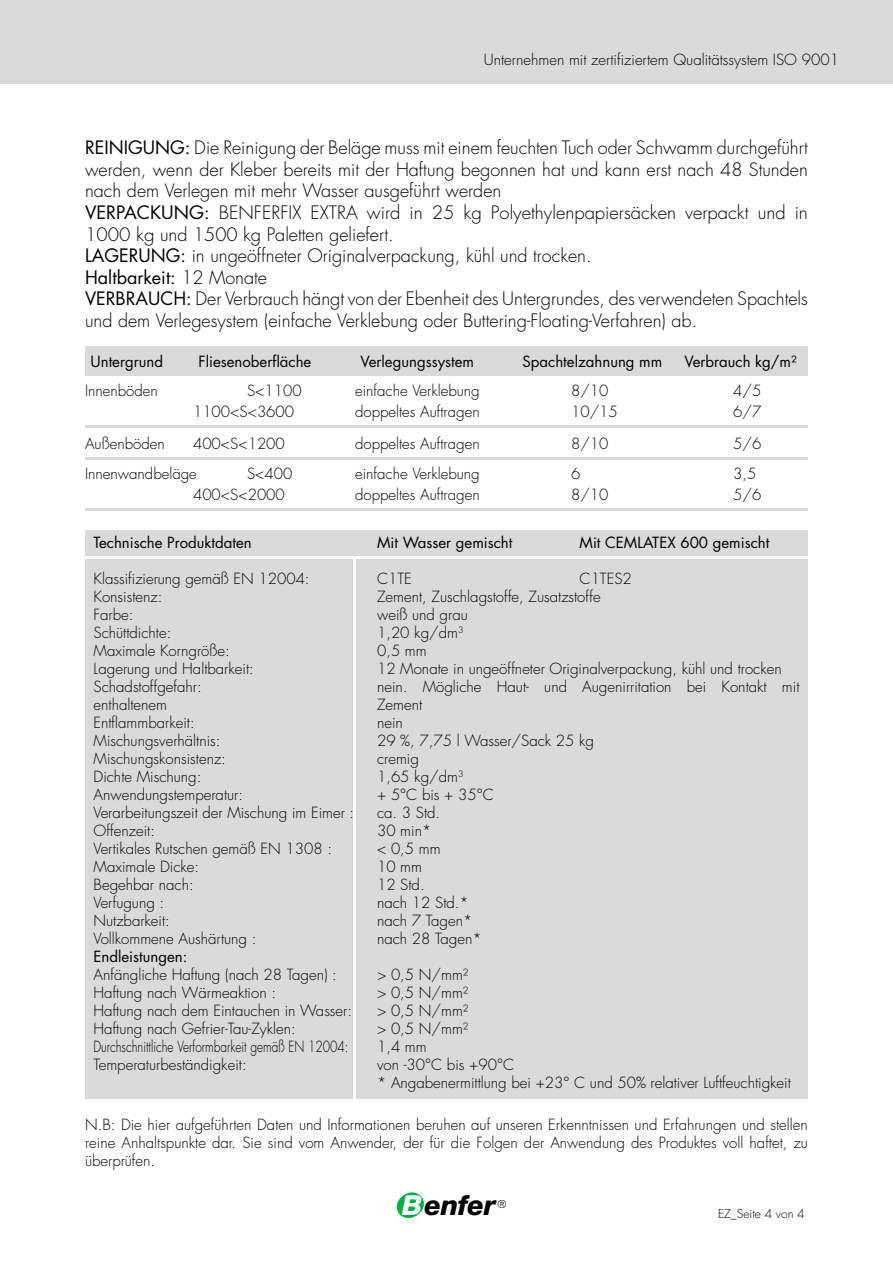
<style>
.page{position:relative;width:893px;height:1263px;background:#fff}
.page>*{position:absolute;margin:0;border:0;box-sizing:border-box;transform-origin:0 0}
.t1{font:italic 800 27.6px "Helvetica Neue";letter-spacing:-.02em;color:#000}
.t2{font:300 18px/21.6px "Futura";color:#000}
.t3{font:300 15px/18px "Futura";color:#000}
.t4{font:15px "Futura CE";color:#000}
.t5{font:300 15px "Futura";color:#000;scale:.79 1}
.t6{font:15px "Futura";color:#000}
.t7{font:300 12px "Futura";color:#000}
.t8{font:300 10.5px "Futura";color:#000}
.s1{font-family:"Futura CE";font-weight:400}
.s2{font-weight:400}
.s3{font-style:inherit}
.s4{color:#fff}
</style>
<div class="page">
<svg style="left:396px;top:1192px;width:28px;height:26px"></svg>
<div style="left:0;top:0;width:893px;height:84px;background:#dadada"></div>
<div style="left:85px;top:346px;width:723px;height:30px;background:#dadada"></div>
<hr style="left:85px;top:425px;width:723px;height:3px;background:#dadada">
<hr style="left:85px;top:508px;width:723px;height:3px;background:#dadada">
<hr style="left:85px;top:458px;width:723px;height:2px;background:#dadada">
<div style="left:85px;top:560px;width:267px;height:539px;background:#dadada"></div>
<div style="left:85px;top:530px;width:723px;height:25px;background:#dadada"></div>
<div style="left:356px;top:560px;width:452px;height:539px;background:#dadada"></div>
<p class="t3" style="left:484px;top:51px;width:357px">Unternehmen mit zertifiziertem Qualitätssystem ISO 9001</p>
<p class="t2" style="left:85px;top:137px;width:724px"><span class="s1">REINIGUNG:</span> Die Reinigung der Beläge muss mit einem feuchten Tuch oder Schwamm durchgeführt werden, wenn der Kleber bereits mit der Haftung begonnen hat und kann erst nach 48 Stunden nach dem Verlegen mit mehr Wasser ausgeführt werden<br><span class="s2">VERPACKUNG:</span> BENFERFIX EXTRA wird in 25 kg Polyethylenpapiersäcken verpackt und in 1000 kg und 1500 kg Paletten geliefert.<br><span class="s2">LAGERUNG:</span> in ungeöffneter Originalverpackung, kühl und trocken.<br><span class="s2">Haltbarkeit:</span> 12 Monate<br><span class="s2">VERBRAUCH:</span> Der Verbrauch hängt von der Ebenheit des Untergrundes, des verwendeten Spachtels und dem Verlegesystem (einfache Verklebung oder Buttering-Floating-Verfahren) ab.</p>
<p class="t4" style="left:90px;top:352px;width:74px">Untergrund</p>
<p class="t4" style="left:198px;top:352px;width:114px">Fliesenoberfläche</p>
<p class="t4" style="left:360px;top:352px;width:115px">Verlegungssystem</p>
<p class="t4" style="left:522px;top:352px;width:141px">Spachtelzahnung mm</p>
<p class="t4" style="left:684px;top:352px;width:114px">Verbrauch kg/m²</p>
<p class="t3" style="left:85px;top:382px;width:74px">Innenböden</p>
<p class="t3" style="left:247px;top:382px;width:56px">S<span class="s3">&lt;</span>1100</p>
<p class="t3" style="left:355px;top:382px;width:126px">einfache Verklebung</p>
<p class="t3" style="left:571px;top:382px;width:39px">8/10</p>
<p class="t3" style="left:733px;top:382px;width:30px">4/5</p>
<p class="t3" style="left:193px;top:403px;width:103px">1100<span class="s3">&lt;</span>S<span class="s3">&lt;</span>3600</p>
<p class="t3" style="left:355px;top:403px;width:126px">doppeltes Auftragen</p>
<p class="t3" style="left:571px;top:403px;width:48px">10/15</p>
<p class="t3" style="left:733px;top:403px;width:30px">6/7</p>
<p class="t3" style="left:85px;top:435px;width:81px">Außenböden</p>
<p class="t3" style="left:193px;top:435px;width:93px">400<span class="s3">&lt;</span>S<span class="s3">&lt;</span>1200</p>
<p class="t3" style="left:355px;top:435px;width:126px">doppeltes Auftragen</p>
<p class="t3" style="left:571px;top:435px;width:39px">8/10</p>
<p class="t3" style="left:733px;top:435px;width:30px">5/6</p>
<p class="t3" style="left:85px;top:465px;width:113px">Innenwandbeläge</p>
<p class="t3" style="left:247px;top:465px;width:47px">S<span class="s3">&lt;</span>400</p>
<p class="t3" style="left:355px;top:465px;width:126px">einfache Verklebung</p>
<p class="t3" style="left:571px;top:465px;width:11px">6</p>
<p class="t3" style="left:733px;top:465px;width:25px">3,5</p>
<p class="t3" style="left:193px;top:486px;width:93px">400<span class="s3">&lt;</span>S<span class="s3">&lt;</span>2000</p>
<p class="t3" style="left:355px;top:486px;width:126px">doppeltes Auftragen</p>
<p class="t3" style="left:571px;top:486px;width:39px">8/10</p>
<p class="t3" style="left:733px;top:486px;width:30px">5/6</p>
<p class="t4" style="left:94px;top:533px;width:160px">Technische Produktdaten</p>
<p class="t4" style="left:377px;top:533px;width:137px">Mit Wasser gemischt</p>
<p class="t4" style="left:580px;top:533px;width:191px">Mit CEMLATEX 600 gemischt</p>
<p class="t3" style="left:94px;top:570px;width:218px">Klassifizierung gemäß EN 12004:</p>
<p class="t3" style="left:377px;top:570px;width:36px">C1TE</p>
<p class="t3" style="left:580px;top:570px;width:54px">C1TES2</p>
<p class="t3" style="left:94px;top:588px;width:70px">Konsistenz:</p>
<p class="t3" style="left:377px;top:588px;width:225px">Zement, Zuschlagstoffe, Zusatzstoffe</p>
<p class="t3" style="left:94px;top:606px;width:41px">Farbe:</p>
<p class="t3" style="left:377px;top:606px;width:92px">weiß und grau</p>
<p class="t3" style="left:94px;top:624px;width:79px">Schüttdichte:</p>
<p class="t3" style="left:377px;top:624px;width:88px">1,20 kg/dm<sup>3</sup></p>
<p class="t3" style="left:94px;top:642px;width:138px">Maximale Korngröße:</p>
<p class="t3" style="left:377px;top:642px;width:51px">0,5 mm</p>
<p class="t3" style="left:94px;top:660px;width:162px">Lagerung und Haltbarkeit:</p>
<p class="t3" style="left:377px;top:660px;width:406px">12 Monate in ungeöffneter Originalverpackung, kühl und trocken</p>
<p class="t3" style="left:94px;top:678px;width:110px">Schadstoffgefahr:</p>
<p class="t3" style="left:377px;top:678px;width:424px">nein. Mögliche Haut- und Augenirritation bei Kontakt mit</p>
<p class="t3" style="left:94px;top:696px;width:75px">enthaltenem</p>
<p class="t3" style="left:377px;top:696px;width:47px">Zement</p>
<p class="t3" style="left:94px;top:714px;width:103px">Entflammbarkeit:</p>
<p class="t3" style="left:377px;top:714px;width:27px">nein</p>
<p class="t3" style="left:94px;top:732px;width:128px">Mischungsverhältnis:</p>
<p class="t3" style="left:377px;top:732px;width:219px">29 %, 7,75 l Wasser/Sack 25 kg</p>
<p class="t3" style="left:94px;top:750px;width:134px">Mischungskonsistenz:</p>
<p class="t3" style="left:377px;top:750px;width:43px">cremig</p>
<p class="t3" style="left:94px;top:768px;width:109px">Dichte Mischung:</p>
<p class="t3" style="left:377px;top:768px;width:88px">1,65 kg/dm<sup>3</sup></p>
<p class="t3" style="left:94px;top:786px;width:151px">Anwendungstemperatur:</p>
<p class="t3" style="left:377px;top:786px;width:118px">+ 5°C bis + 35°C</p>
<p class="t3" style="left:94px;top:804px;width:262px">Verarbeitungszeit der Mischung im Eimer :</p>
<p class="t3" style="left:377px;top:804px;width:65px">ca. 3 Std.</p>
<p class="t3" style="left:94px;top:822px;width:63px">Offenzeit:</p>
<p class="t3" style="left:377px;top:822px;width:56px">30 min*</p>
<p class="t3" style="left:94px;top:840px;width:240px">Vertikales Rutschen gemäß EN 1308 :</p>
<p class="t3" style="left:377px;top:840px;width:65px">&lt; 0,5 mm</p>
<p class="t3" style="left:94px;top:858px;width:107px">Maximale Dicke:</p>
<p class="t3" style="left:377px;top:858px;width:46px">10 mm</p>
<p class="t3" style="left:94px;top:876px;width:102px">Begehbar nach:</p>
<p class="t3" style="left:377px;top:876px;width:49px">12 Std.</p>
<p class="t3" style="left:94px;top:894px;width:72px">Verfugung :</p>
<p class="t3" style="left:377px;top:894px;width:93px">nach 12 Std.*</p>
<p class="t3" style="left:94px;top:912px;width:78px">Nutzbarkeit:</p>
<p class="t3" style="left:377px;top:912px;width:97px">nach 7 Tagen*</p>
<p class="t3" style="left:94px;top:930px;width:164px">Vollkommene Aushärtung :</p>
<p class="t3" style="left:377px;top:930px;width:106px">nach 28 Tagen*</p>
<p class="t6" style="left:94px;top:946px;width:95px">Endleistungen:</p>
<p class="t3" style="left:94px;top:966px;width:245px">Anfängliche Haftung (nach 28 Tagen) :</p>
<p class="t3" style="left:377px;top:966px;width:93px">&gt; 0,5 N/mm²</p>
<p class="t3" style="left:94px;top:984px;width:184px">Haftung nach Wärmeaktion :</p>
<p class="t3" style="left:377px;top:984px;width:93px">&gt; 0,5 N/mm²</p>
<p class="t3" style="left:94px;top:1002px;width:260px">Haftung nach dem Eintauchen in Wasser:</p>
<p class="t3" style="left:377px;top:1002px;width:93px">&gt; 0,5 N/mm²</p>
<p class="t3" style="left:94px;top:1020px;width:204px">Haftung nach Gefrier-Tau-Zyklen:</p>
<p class="t3" style="left:377px;top:1020px;width:93px">&gt; 0,5 N/mm²</p>
<p class="t5" style="left:94px;top:1037px;width:324px">Durchschnittliche Verformbarkeit gemäß EN 12004:</p>
<p class="t3" style="left:377px;top:1038px;width:51px">1,4 mm</p>
<p class="t3" style="left:94px;top:1056px;width:155px">Temperaturbeständigkeit:</p>
<p class="t3" style="left:377px;top:1056px;width:415px">von -30°C bis +90°C<br>* Angabenermittlung bei +23° C und 50% relativer Luftfeuchtigkeit</p>
<p class="t3" style="left:85px;top:1115px;width:724px;text-align:justify">N.B: Die hier aufgeführten Daten und Informationen beruhen auf unseren Erkenntnissen und Erfahrungen und stellen reine Anhaltspunkte dar. Sie sind vom Anwender, der für die Folgen der Anwendung des Produktes voll haftet, zu überprüfen.</p>
<h1 class="t1" style="left:402px;top:1189px;width:95px"><span class="s4">B</span>enfer</h1>
<p class="t8" style="left:498px;top:1198px;width:10px">®</p>
<p class="t7" style="left:718px;top:1206px;width:88px">EZ_Seite 4 von 4</p>
</div>
